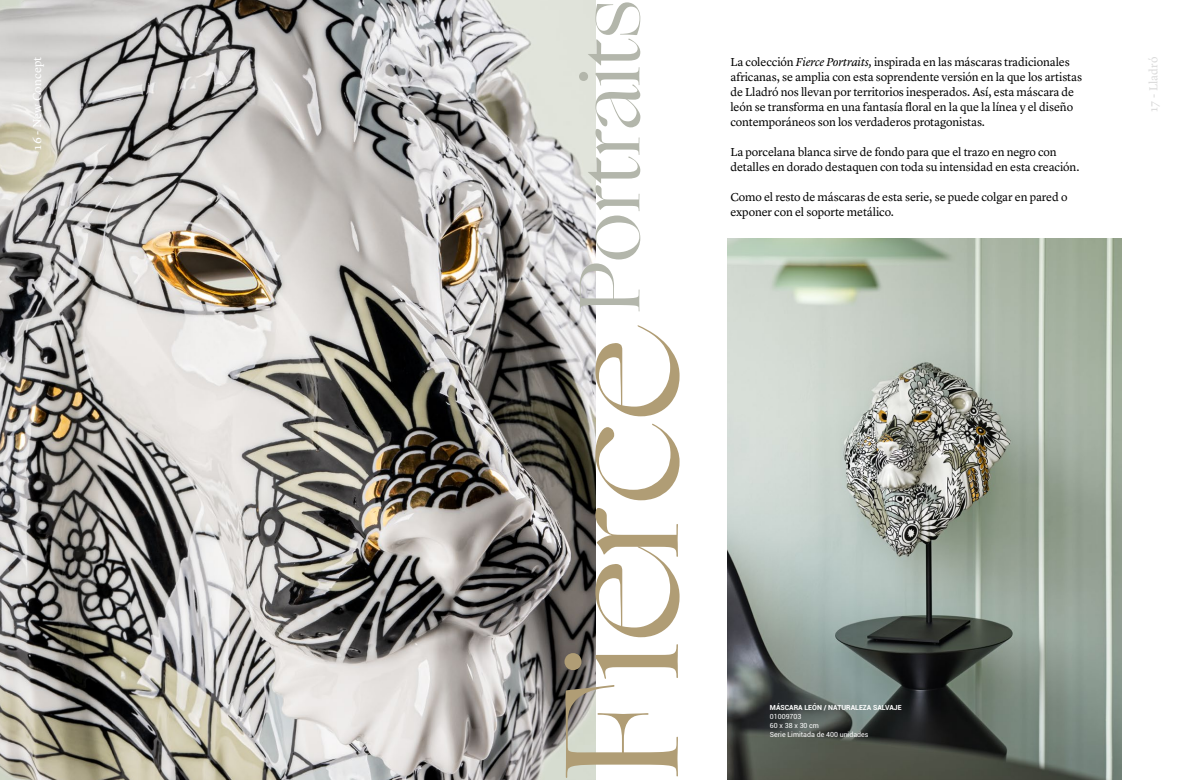
<style>
.page{position:relative;width:1191px;height:780px;background:#fff}
.page>*{position:absolute;margin:0;border:0;box-sizing:border-box;transform-origin:0 0}
.t1{font:161.7px "Ogg";color:#b09d75}
.t2{font:86.2px "Ogg";color:#b3b6ab}
.t3{font:12px/15px "Lyon Text";letter-spacing:-.01em;color:#000}
.t4{font:12px "Lyon Text";letter-spacing:.01em;color:#fff}
.t5{font:12px "Lyon Text";letter-spacing:.01em;color:#dadada}
.t6{font:7px/9px "Roboto";color:#fff}
.t7{font:700 7px "Roboto";color:#fff}
.s1{font-style:italic}
</style>
<div class="page">
<img style="left:727px;top:238px;width:394px;height:542px">
<img style="left:0;top:0;width:595px;height:780px">
<p class="t4" style="left:28px;top:149px;width:94px;rotate:-90deg">16 - New Concept</p>
<h2 class="t2" style="left:551px;top:313px;width:314px;rotate:-90deg">Portraits</h2>
<h1 class="t1" style="left:512px;top:780px;width:456px;rotate:-90deg">Fierce</h1>
<p class="t3" style="left:730px;top:53px;width:353px">La colección <span class="s1">Fierce Portraits,</span> inspirada en las máscaras tradicionales africanas, se amplia con esta soprendente versión en la que los artistas de Lladró nos llevan por territorios inesperados. Así, esta máscara de león se transforma en una fantasía floral en la que la línea y el diseño contemporáneos son los verdaderos protagonistas.</p>
<p class="t3" style="left:730px;top:143px;width:351px">La porcelana blanca sirve de fondo para que el trazo en negro con detalles en dorado destaquen con toda su intensidad en esta creación.</p>
<p class="t3" style="left:730px;top:188px;width:338px">Como el resto de máscaras de esta serie, se puede colgar en pared o exponer con el soporte metálico.</p>
<p class="t7" style="left:770px;top:703px;width:133px">MÁSCARA LEÓN / NATURALEZA SALVAJE</p>
<p class="t6" style="left:770px;top:712px;width:100px">01009703<br>60 x 38 x 30 cm<br>Serie Limitada de 400 unidades</p>
<p class="t5" style="left:1144px;top:112px;width:57px;rotate:-90deg">17 - Lladró</p>
</div>
